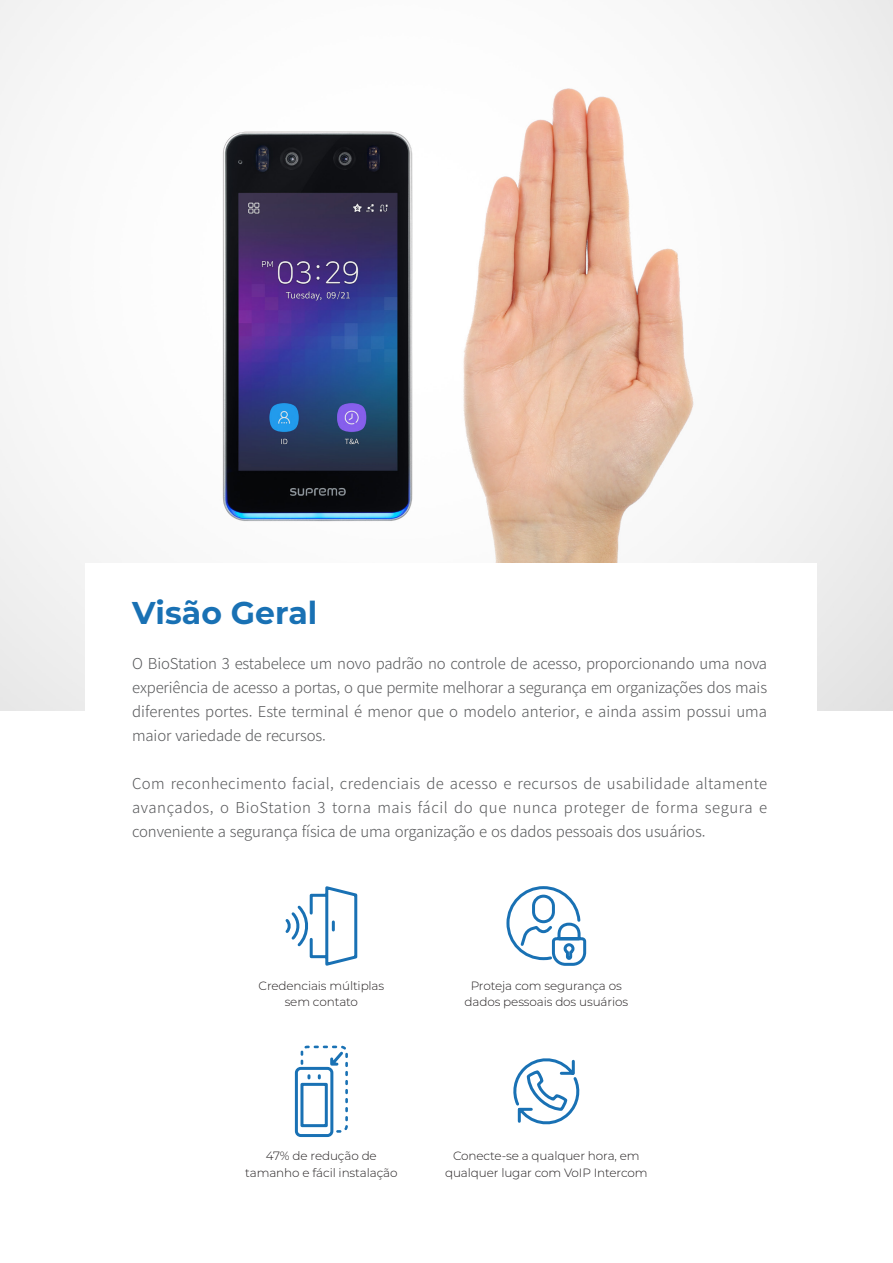
<style>
.page{position:relative;width:893px;height:1263px;background:#fff}
.page>*{position:absolute;margin:0;border:0;box-sizing:border-box;transform-origin:0 0}
.t1{font:700 31.5px "Montserrat";color:#1971b4}
.t2{font:300 15px/24px "Noto Sans CJ Kkr";letter-spacing:-.01em;color:#57585a;text-align:justify}
.t3{font:300 12px/16.5px "Montserrat";letter-spacing:-.01em;color:#231f20;text-align:center}
</style>
<div class="page">
<img style="left:0;top:0;width:893px;height:710px">
<div style="left:85px;top:563px;width:731px;height:273px;background:#fff"></div>
<svg style="left:513px;top:1058px;width:67px;height:67px"></svg>
<svg style="left:506px;top:886px;width:81px;height:80px"></svg>
<svg style="left:285px;top:886px;width:73px;height:80px"></svg>
<svg style="left:294px;top:1045px;width:54px;height:92px"></svg>
<p class="t1" style="left:132px;top:590px;width:187px">Visão Geral</p>
<p class="t2" style="left:132px;top:652px;width:636px">O BioStation 3 estabelece um novo padrão no controle de acesso, proporcionando uma nova experiência de acesso a portas, o que permite melhorar a segurança em organizações dos mais diferentes portes. Este terminal é menor que o modelo anterior, e ainda assim possui uma maior variedade de recursos.</p>
<p class="t2" style="left:132px;top:772px;width:636px">Com reconhecimento facial, credenciais de acesso e recursos de usabilidade altamente avançados, o BioStation 3 torna mais fácil do que nunca proteger de forma segura e conveniente a segurança física de uma organização e os dados pessoais dos usuários.</p>
<p class="t3" style="left:259px;top:977px;width:127px">Credenciais múltiplas</p>
<p class="t3" style="left:285px;top:993px;width:75px">sem contato</p>
<p class="t3" style="left:465px;top:977px;width:165px">Proteja com segurança os dados pessoais dos usuários</p>
<p class="t3" style="left:245px;top:1147px;width:154px">47% de redução de tamanho e fácil instalação</p>
<p class="t3" style="left:445px;top:1147px;width:204px">Conecte-se a qualquer hora, em qualquer lugar com VoIP Intercom</p>
</div>
